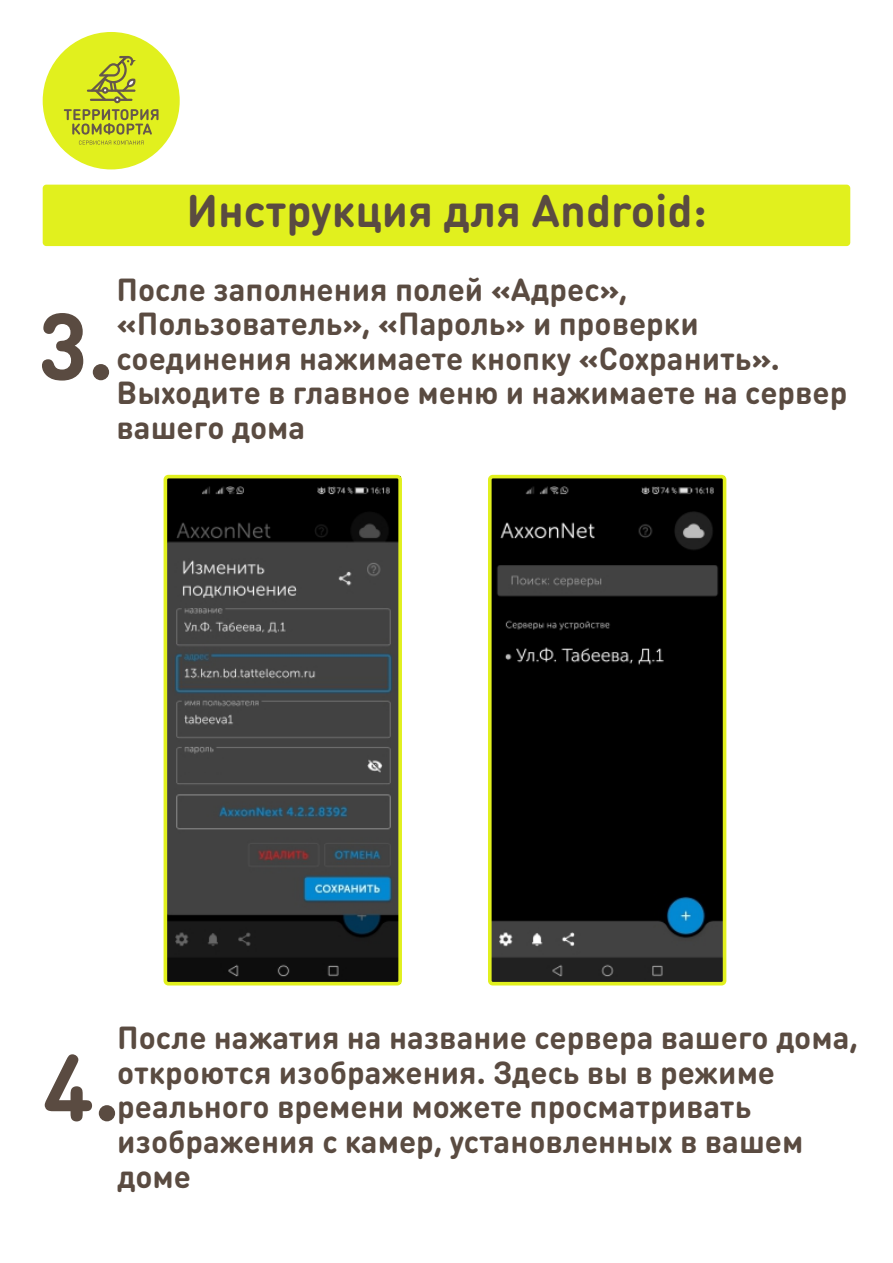
<style>
.page{position:relative;width:893px;height:1263px;background:#fff}
.page>*{position:absolute;margin:0;border:0;box-sizing:border-box;transform-origin:0 0}
.t1{font:700 93.3px "DIN Round Pro";color:#5a4b41}
.t2{font:700 45px "DIN Round Pro";color:#5a4b41}
.t3{font:700 31.5px/34.7px "DIN Round Pro";color:#5a4b41}
</style>
<div class="page">
<img style="left:493px;top:480px;width:228px;height:500px">
<img style="left:169px;top:480px;width:228px;height:500px">
<div style="left:164px;top:475px;width:238px;height:510px;border:4px solid #e1f01e;border-radius:3px"></div>
<div style="left:488px;top:475px;width:238px;height:510px;border:4px solid #e1f01e;border-radius:3px"></div>
<div style="left:43px;top:185px;width:807px;height:61px;background:#e1f01e;border-radius:4px"></div>
<div style="left:43px;top:32px;width:137px;height:137px;background:#e1f01e;border-radius:50%"></div>
<svg style="left:64px;top:109px;width:95px;height:36px"></svg>
<hr style="left:87px;top:90px;width:49px;height:2px;background:#66574c">
<hr style="left:90px;top:99px;width:43px;height:2px;background:#66574c">
<svg style="left:91px;top:56px;width:45px;height:47px"></svg>
<div style="left:181px;top:759px;width:51px;height:12px;background:#424242"></div>
<h2 class="t2" style="left:186px;top:193px;width:522px">Инструкция для Android:</h2>
<h1 class="t1" style="left:37px;top:309px;width:79px">3.</h1>
<p class="t3" style="left:117px;top:275px;width:732px">После заполнения полей «Адрес», «Пользователь», «Пароль» и проверки соединения нажимаете кнопку «Сохранить».<br>Выходите в главное меню и нажимаете на сервер вашего дома</p>
<p class="t3" style="left:117px;top:1023px;width:742px">После нажатия на название сервера вашего дома, откроются изображения. Здесь вы в режиме реального времени можете просматривать изображения с камер, установленных в вашем доме</p>
<h1 class="t1" style="left:43px;top:1050px;width:79px">4.</h1>
</div>
